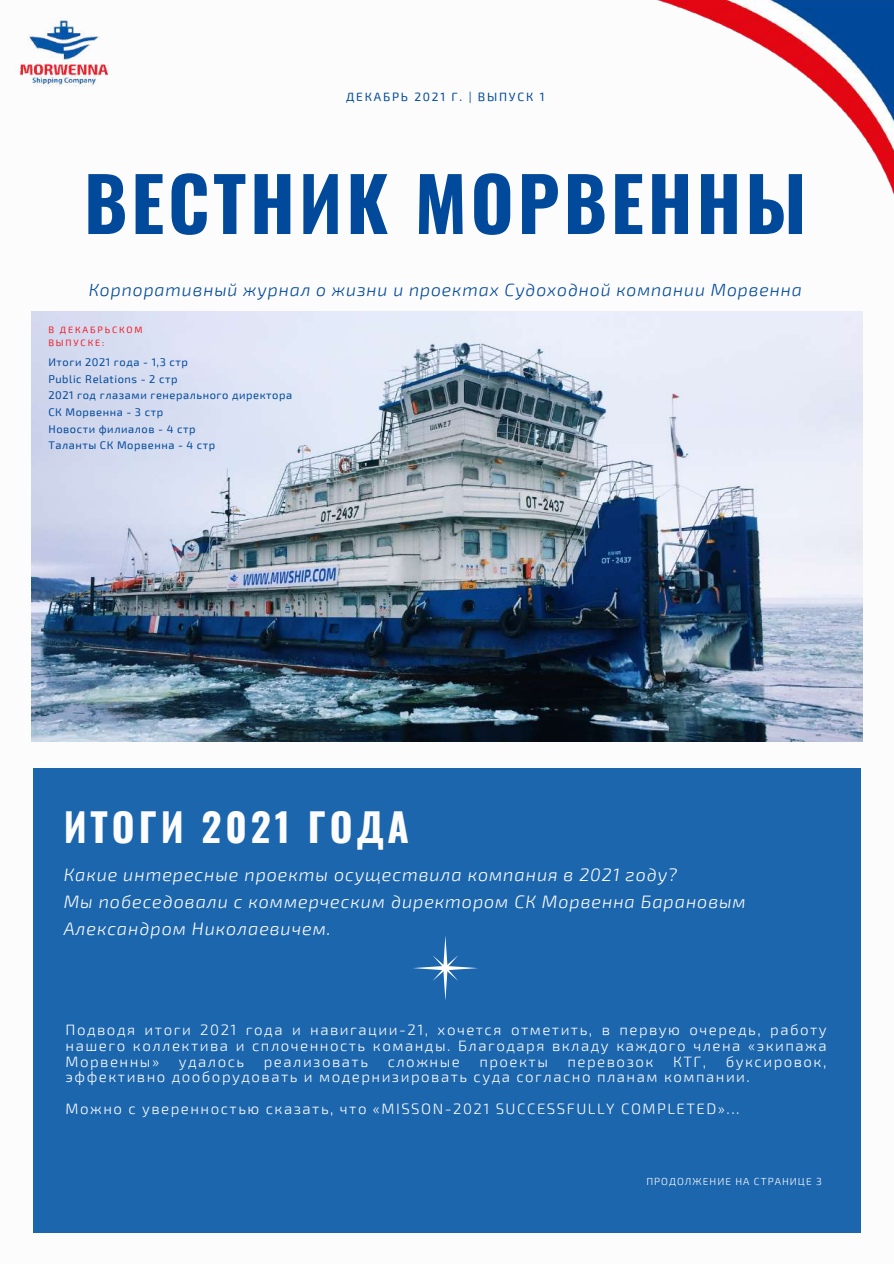
<style>
.page{position:relative;width:894px;height:1264px;background:#fff}
.page>*{position:absolute;margin:0;border:0;box-sizing:border-box;transform-origin:0 0}
.t1{font:700 73.95px "Oswald";letter-spacing:.05em;color:#01499a}
.t2{font:700 39px "Oswald";letter-spacing:.1em;color:#fcfcfc}
.t3{font:italic 300 18px/27px "Exo 2";letter-spacing:.05em;color:#fcfcfc}
.t4{font:italic 300 17.7px "Exo 2";letter-spacing:.05em;color:#01499a}
.t5{font:300 15px/15.8px "Exo 2";letter-spacing:.1em;color:#fff;text-align:justify}
.t6{font:12px "Exo 2";letter-spacing:.15em;color:#01499a}
.t7{font:11.1px/16.6px "Exo 2";letter-spacing:.05em;color:#01499a}
.t8{font:300 10.2px "Exo 2";letter-spacing:.1em;color:#fff}
.t9{font:9.15px/12.3px "Exo 2";letter-spacing:.2em;color:#f11b22}
</style>
<div class="page">
<img style="left:32px;top:311px;width:830px;height:430px">
<div style="left:34px;top:768px;width:826px;height:464px;background:#1c66ae"></div>
<img style="left:18px;top:20px;width:91px;height:67px">
<img style="left:656px;top:0;width:237px;height:193px">
<svg style="left:413px;top:936px;width:65px;height:64px"></svg>
<p class="t6" style="left:346px;top:89px;width:200px">ДЕКАБРЬ 2021 Г. | ВЫПУСК 1</p>
<h1 class="t1" style="left:84px;top:146px;width:724px">ВЕСТНИК МОРВЕННЫ</h1>
<p class="t4" style="left:89px;top:278px;width:714px">Корпоративный журнал о жизни и проектах Судоходной компании Морвенна</p>
<p class="t9" style="left:48px;top:323px;width:96px">В ДЕКАБРЬСКОМ<br>ВЫПУСКЕ:</p>
<p class="t7" style="left:48px;top:353px;width:245px">Итоги 2021 года - 1,3 стр<br>Public Relations - 2 стр<br>2021 год глазами генерального директора<br>СК Морвенна - 3 стр<br>Новости филиалов - 4 стр<br>Таланты СК Морвенна - 4 стр</p>
<h2 class="t2" style="left:64px;top:796px;width:347px">ИТОГИ 2021 ГОДА</h2>
<p class="t3" style="left:64px;top:860px;width:683px">Какие интересные проекты осуществила компания в 2021 году?<br>Мы побеседовали с коммерческим директором СК Морвенна Барановым<br>Александром Николаевичем.</p>
<p class="t5" style="left:66px;top:1021px;width:762px">Подводя итоги 2021 года и навигации-21, хочется отметить, в первую очередь, работу нашего коллектива и сплоченность команды. Благодаря вкладу каждого члена «экипажа Морвенны»</p>
<p class="t5" style="left:66px;top:1052px;width:762px;text-indent:660px">буксировок, эффективно дооборудовать и модернизировать суда согласно планам компании.</p>
<p class="t5" style="left:66px;top:1100px;width:675px">Можно с уверенностью сказать, что «MISSON-2021 SUCCESSFULLY COMPLETED»...</p>
<p class="t5" style="left:179px;top:1052px;width:67px">удалось</p>
<p class="t5" style="left:264px;top:1052px;width:106px">реализовать</p>
<p class="t5" style="left:387px;top:1052px;width:74px">сложные</p>
<p class="t5" style="left:479px;top:1052px;width:70px">проекты</p>
<p class="t5" style="left:567px;top:1052px;width:87px">перевозок</p>
<p class="t5" style="left:672px;top:1052px;width:35px">КТГ,</p>
<p class="t8" style="left:646px;top:1174px;width:177px">ПРОДОЛЖЕНИЕ НА СТРАНИЦЕ 3</p>
</div>
